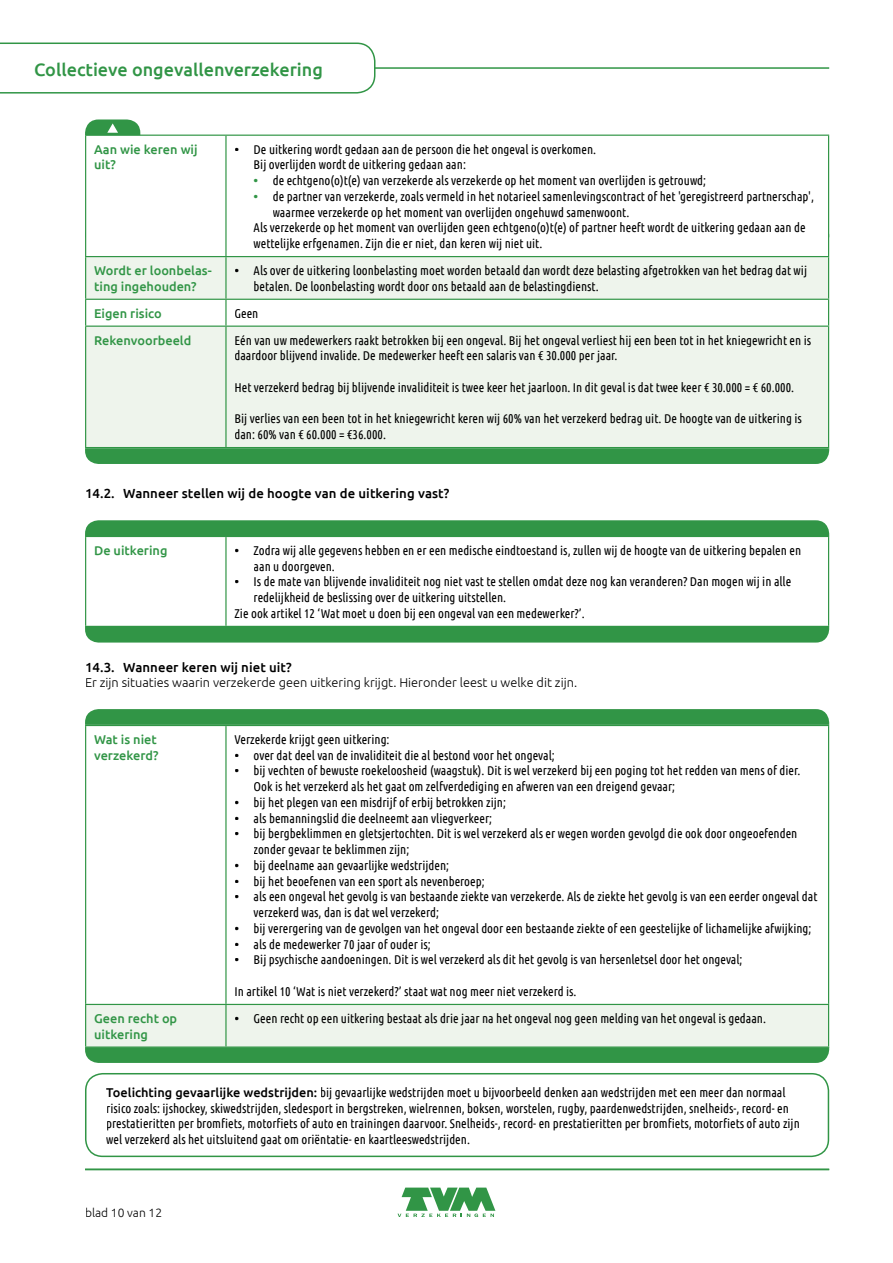
<style>
.page{position:relative;width:893px;height:1263px;background:#fff}
.page>*{position:absolute;margin:0;border:0;box-sizing:border-box;transform-origin:0 0}
.t1{font:500 18px "Ubuntu";color:#319546}
.t2{font:500 13.2px "Ubuntu";letter-spacing:.005em;color:#000}
.t3{font:12.75px/15.8px "Ubuntu Condensed";color:#000}
.t4{font:500 12.75px/15.8px "Ubuntu";color:#319546}
.t5{font:300 12.75px "Ubuntu";color:#000}
.t6{font:300 12px "Ubuntu";color:#000}
.s1{font-family:"Ubuntu";font-weight:500}
.s2{font-family:"Ubuntu";font-weight:500;color:#319546}
</style>
<div class="page">
<div style="left:85px;top:627px;width:744px;height:15px;background:#319546"></div>
<div style="left:85px;top:520px;width:744px;height:16px;background:#319546"></div>
<svg style="left:85px;top:709px;width:744px;height:16px;background:#359749"></svg>
<svg style="left:85px;top:448px;width:744px;height:16px;background:#349649"></svg>
<svg style="left:86px;top:257px;width:742px;height:190px;fill:#eef4ec"></svg>
<hr style="left:85px;top:135px;width:141px;height:1px;background:#319546">
<hr style="left:85px;top:136px;width:1px;height:120px;background:#319546">
<hr style="left:226px;top:135px;width:603px;height:1px;background:#319546">
<hr style="left:225px;top:136px;width:2px;height:120px;background:#319546">
<hr style="left:828px;top:136px;width:1px;height:120px;background:#319546">
<hr style="left:85px;top:256px;width:141px;height:1px;background:#319546">
<hr style="left:85px;top:257px;width:1px;height:42px;background:#319546">
<hr style="left:226px;top:256px;width:603px;height:1px;background:#319546">
<hr style="left:225px;top:257px;width:2px;height:42px;background:#319546">
<hr style="left:828px;top:257px;width:1px;height:42px;background:#319546">
<hr style="left:85px;top:299px;width:141px;height:1px;background:#319546">
<svg style="left:85px;top:300px;width:1px;height:26px"></svg>
<hr style="left:226px;top:299px;width:603px;height:1px;background:#319546">
<hr style="left:225px;top:300px;width:2px;height:26px;background:#319546">
<svg style="left:828px;top:300px;width:1px;height:26px"></svg>
<hr style="left:85px;top:326px;width:141px;height:1px;background:#319546">
<hr style="left:85px;top:327px;width:1px;height:120px;background:#319546">
<hr style="left:226px;top:326px;width:603px;height:1px;background:#319546">
<hr style="left:225px;top:327px;width:2px;height:120px;background:#319546">
<hr style="left:828px;top:327px;width:1px;height:120px;background:#319546">
<hr style="left:85px;top:447px;width:141px;height:1px;background:#319546">
<hr style="left:226px;top:447px;width:603px;height:1px;background:#319546">
<svg style="left:235px;top:269px;width:4px;height:3px"></svg>
<div style="left:239px;top:265px;width:568px;height:12px;background:#eef4ec"></div>
<div style="left:255px;top:281px;width:343px;height:12px;background:#eef4ec"></div>
<div style="left:235px;top:309px;width:22px;height:9px;background:#fff"></div>
<div style="left:236px;top:335px;width:575px;height:12px;background:#eef4ec"></div>
<div style="left:235px;top:350px;width:382px;height:13px;background:#eef4ec"></div>
<div style="left:236px;top:382px;width:557px;height:12px;background:#eef4ec"></div>
<div style="left:236px;top:413px;width:566px;height:13px;background:#eef4ec"></div>
<div style="left:235px;top:429px;width:150px;height:10px;background:#eef4ec"></div>
<hr style="left:85px;top:536px;width:141px;height:1px;background:#319546">
<hr style="left:85px;top:537px;width:1px;height:89px;background:#319546">
<hr style="left:226px;top:536px;width:603px;height:1px;background:#319546">
<hr style="left:225px;top:537px;width:2px;height:89px;background:#319546">
<hr style="left:828px;top:537px;width:1px;height:89px;background:#319546">
<hr style="left:85px;top:626px;width:141px;height:1px;background:#319546">
<hr style="left:226px;top:626px;width:603px;height:1px;background:#319546">
<hr style="left:85px;top:725px;width:141px;height:1px;background:#319546">
<hr style="left:85px;top:726px;width:1px;height:278px;background:#319546">
<hr style="left:226px;top:725px;width:603px;height:1px;background:#319546">
<hr style="left:225px;top:726px;width:2px;height:278px;background:#319546">
<hr style="left:828px;top:726px;width:1px;height:278px;background:#319546">
<svg style="left:85px;top:1004px;width:744px;height:59px;background:#acd3b2"></svg>
<div style="left:239px;top:1013px;width:526px;height:12px;background:#eef4ec"></div>
<svg style="left:85px;top:119px;width:55px;height:16px"></svg>
<div style="left:85px;top:1073px;width:744px;height:84px;border:2px solid #319546;border-radius:17px"></div>
<svg style="left:398px;top:1187px;width:97px;height:30px"></svg>
<hr style="left:85px;top:67px;width:744px;height:2px;background:#319546">
<svg style="left:0;top:42px;width:376px;height:52px"></svg>
<hr style="left:85px;top:1169px;width:744px;height:1px;background:#319546">
<h1 class="t1" style="left:34px;top:58px;width:290px">Collectieve ongevallenverzekering</h1>
<p class="t4" style="left:94px;top:141px;width:105px">Aan wie keren wij uit?</p>
<p class="t3" style="left:254px;top:141px;width:344px;text-indent:-19px"><span class="s1">•</span> De uitkering wordt gedaan aan de persoon die het ongeval is overkomen.<br>Bij overlijden wordt de uitkering gedaan aan:</p>
<p class="t3" style="left:254px;top:172px;width:454px"><span class="s2">•</span> de echtgeno(o)t(e) van verzekerde als verzekerde op het moment van overlijden is getrouwd;</p>
<p class="t3" style="left:254px;top:188px;width:562px"><span class="s2">•</span> de partner van verzekerde, zoals vermeld in het notarieel samenlevingscontract of het 'geregistreerd partnerschap',</p>
<p class="t3" style="left:273px;top:204px;width:358px">waarmee verzekerde op het moment van overlijden ongehuwd samenwoont.</p>
<p class="t3" style="left:254px;top:219px;width:553px">Als verzekerde op het moment van overlijden geen echtgeno(o)t(e) of partner heeft wordt de uitkering gedaan aan de</p>
<p class="t3" style="left:254px;top:235px;width:290px">wettelijke erfgenamen. Zijn die er niet, dan keren wij niet uit.</p>
<p class="t4" style="left:94px;top:262px;width:119px">Wordt er loonbelas&shy;ting ingehouden?</p>
<p class="t3" style="left:254px;top:262px;width:555px;text-indent:-19px"><span class="s1">•</span> Als over de uitkering loonbelasting moet worden betaald dan wordt deze belasting afgetrokken van het bedrag dat wij betalen. De loonbelasting wordt door ons betaald aan de belastingdienst.</p>
<p class="t4" style="left:94px;top:305px;width:69px">Eigen risico</p>
<p class="t3" style="left:234px;top:305px;width:25px">Geen</p>
<p class="t4" style="left:94px;top:332px;width:99px">Rekenvoorbeeld</p>
<p class="t3" style="left:234px;top:332px;width:578px">Eén van uw medewerkers raakt betrokken bij een ongeval. Bij het ongeval verliest hij een been tot in het kniegewricht en is daardoor blijvend invalide. De medewerker heeft een salaris van € 30.000 per jaar.</p>
<p class="t3" style="left:234px;top:379px;width:561px">Het verzekerd bedrag bij blijvende invaliditeit is twee keer het jaarloon. In dit geval is dat twee keer € 30.000 = € 60.000.</p>
<p class="t3" style="left:234px;top:410px;width:569px">Bij verlies van een been tot in het kniegewricht keren wij 60% van het verzekerd bedrag uit. De hoogte van de uitkering is dan: 60% van € 60.000 = €36.000.</p>
<p class="t2" style="left:85px;top:485px;width:366px">14.2. Wanneer stellen wij de hoogte van de uitkering vast?</p>
<p class="t4" style="left:94px;top:542px;width:75px">De uitkering</p>
<p class="t3" style="left:254px;top:542px;width:549px;text-indent:-19px"><span class="s1">•</span> Zodra wij alle gegevens hebben en er een medische eindtoestand is, zullen wij de hoogte van de uitkering bepalen en aan u doorgeven.</p>
<p class="t3" style="left:234px;top:573px;width:558px"><span class="s1">•</span> Is de mate van blijvende invaliditeit nog niet vast te stellen omdat deze nog kan veranderen? Dan mogen wij in alle</p>
<p class="t3" style="left:254px;top:589px;width:254px">redelijkheid de beslissing over de uitkering uitstellen.</p>
<p class="t3" style="left:234px;top:605px;width:352px">Zie ook artikel 12 ‘Wat moet u doen bij een ongeval van een medewerker?’.</p>
<p class="t2" style="left:85px;top:659px;width:208px">14.3. Wanneer keren wij niet uit?</p>
<p class="t5" style="left:85px;top:675px;width:494px">Er zijn situaties waarin verzekerde geen uitkering krijgt. Hieronder leest u welke dit zijn.</p>
<p class="t4" style="left:94px;top:731px;width:66px">Wat is niet verzekerd?</p>
<p class="t3" style="left:234px;top:731px;width:157px">Verzekerde krijgt geen uitkering:</p>
<p class="t3" style="left:234px;top:747px;width:322px"><span class="s1">•</span> over dat deel van de invaliditeit die al bestond voor het ongeval;</p>
<p class="t3" style="left:254px;top:762px;width:548px;text-indent:-19px"><span class="s1">•</span> bij vechten of bewuste roekeloosheid (waagstuk). Dit is wel verzekerd bij een poging tot het redden van mens of dier.<br>Ook is het verzekerd als het gaat om zelfverdediging en afweren van een dreigend gevaar;</p>
<p class="t3" style="left:234px;top:794px;width:273px"><span class="s1">•</span> bij het plegen van een misdrijf of erbij betrokken zijn;</p>
<p class="t3" style="left:234px;top:810px;width:259px"><span class="s1">•</span> als bemanningslid die deelneemt aan vliegverkeer;</p>
<p class="t3" style="left:254px;top:825px;width:545px;text-indent:-19px"><span class="s1">•</span> bij bergbeklimmen en gletsjertochten. Dit is wel verzekerd als er wegen worden gevolgd die ook door ongeoefenden zonder gevaar te beklimmen zijn;</p>
<p class="t3" style="left:234px;top:857px;width:216px"><span class="s1">•</span> bij deelname aan gevaarlijke wedstrijden;</p>
<p class="t3" style="left:234px;top:873px;width:252px"><span class="s1">•</span> bij het beoefenen van een sport als nevenberoep;</p>
<p class="t3" style="left:254px;top:888px;width:565px;text-indent:-19px"><span class="s1">•</span> als een ongeval het gevolg is van bestaande ziekte van verzekerde. Als de ziekte het gevolg is van een eerder ongeval dat verzekerd was, dan is dat wel verzekerd;</p>
<p class="t3" style="left:234px;top:920px;width:579px"><span class="s1">•</span> bij verergering van de gevolgen van het ongeval door een bestaande ziekte of een geestelijke of lichamelijke afwijking;</p>
<p class="t3" style="left:234px;top:936px;width:198px"><span class="s1">•</span> als de medewerker 70 jaar of ouder is;</p>
<p class="t3" style="left:234px;top:951px;width:510px"><span class="s1">•</span> Bij psychische aandoeningen. Dit is wel verzekerd als dit het gevolg is van hersenletsel door het ongeval;</p>
<p class="t3" style="left:234px;top:983px;width:344px">In artikel 10 ‘Wat is niet verzekerd?’ staat wat nog meer niet verzekerd is.</p>
<p class="t4" style="left:94px;top:1010px;width:85px">Geen recht op uitkering</p>
<p class="t3" style="left:234px;top:1010px;width:533px"><span class="s1">•</span> Geen recht op een uitkering bestaat als drie jaar na het ongeval nog geen melding van het ongeval is gedaan.</p>
<p class="t3" style="left:106px;top:1084px;width:695px"><span class="s1">Toelichting gevaarlijke wedstrijden:</span> bij gevaarlijke wedstrijden moet u bijvoorbeeld denken aan wedstrijden met een meer dan normaal risico zoals: ijshockey, skiwedstrijden, sledesport in bergstreken, wielrennen, boksen, worstelen, rugby, paardenwedstrijden, snelheids-, record- en prestatieritten per bromfiets, motorfiets of auto en trainingen daarvoor. Snelheids-, record- en prestatieritten per bromfiets, motorfiets of auto zijn wel verzekerd als het uitsluitend gaat om oriëntatie- en kaartleeswedstrijden.</p>
<p class="t6" style="left:85px;top:1205px;width:79px">blad 10 van 12</p>
</div>
